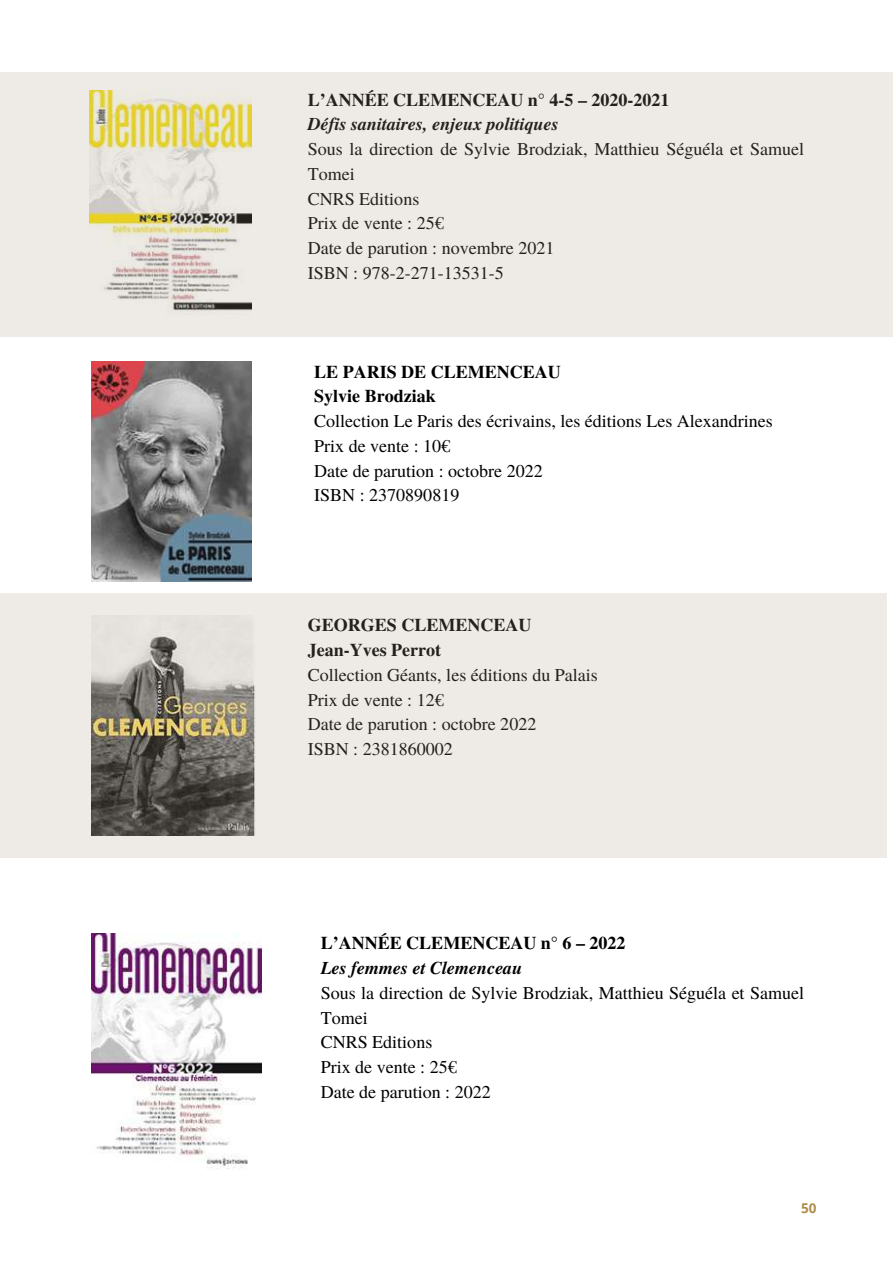
<style>
.page{position:relative;width:893px;height:1264px;background:#fff}
.page>*{position:absolute;margin:0;border:0;box-sizing:border-box;transform-origin:0 0}
.t1{font:18px/24.8px "Te X Gyre Termes";color:#000}
.t2{font:700 18px/24.8px "Te X Gyre Termes";color:#000}
.t3{font:italic 700 18px "Te X Gyre Termes";color:#000}
.t4{font:700 13.5px "Open Sans";color:#ae8d47}
</style>
<div class="page">
<img style="left:91px;top:361px;width:160px;height:221px">
<img style="left:91px;top:933px;width:170px;height:237px">
<svg style="left:0;top:72px;width:892px;height:264px;background:#ebe8df"></svg>
<svg style="left:0;top:593px;width:887px;height:264px;background:#dedbd5"></svg>
<p class="t2" style="left:308px;top:86px;width:363px">L’ANNÉE CLEMENCEAU n° 4-5 – 2020-2021</p>
<p class="t3" style="left:308px;top:111px;width:253px">Défis sanitaires, enjeux politiques</p>
<p class="t1" style="left:308px;top:136px;width:498px">Sous la direction de Sylvie Brodziak, Matthieu Séguéla et Samuel<br>Tomei<br>CNRS Editions<br>Prix de vente : 25€<br>Date de parution : novembre 2021<br>ISBN : 978-2-271-13531-5</p>
<p class="t2" style="left:314px;top:358px;width:248px">LE PARIS DE CLEMENCEAU<br>Sylvie Brodziak</p>
<p class="t1" style="left:314px;top:407px;width:460px">Collection Le Paris des écrivains, les éditions Les Alexandrines Prix de vente : 10€<br>Date de parution : octobre 2022<br>ISBN : 2370890819</p>
<p class="t2" style="left:308px;top:612px;width:225px">GEORGES CLEMENCEAU<br>Jean-Yves Perrot</p>
<p class="t1" style="left:308px;top:661px;width:291px">Collection Géants, les éditions du Palais<br>Prix de vente : 12€<br>Date de parution : octobre 2022<br>ISBN : 2381860002</p>
<p class="t2" style="left:321px;top:929px;width:306px">L’ANNÉE CLEMENCEAU n° 6 – 2022</p>
<p class="t3" style="left:321px;top:954px;width:203px">Les femmes et Clemenceau</p>
<p class="t1" style="left:321px;top:979px;width:485px">Sous la direction de Sylvie Brodziak, Matthieu Séguéla et Samuel<br>Tomei<br>CNRS Editions<br>Prix de vente : 25€<br>Date de parution : 2022</p>
<p class="t4" style="left:801px;top:1198px;width:17px">50</p>
</div>
